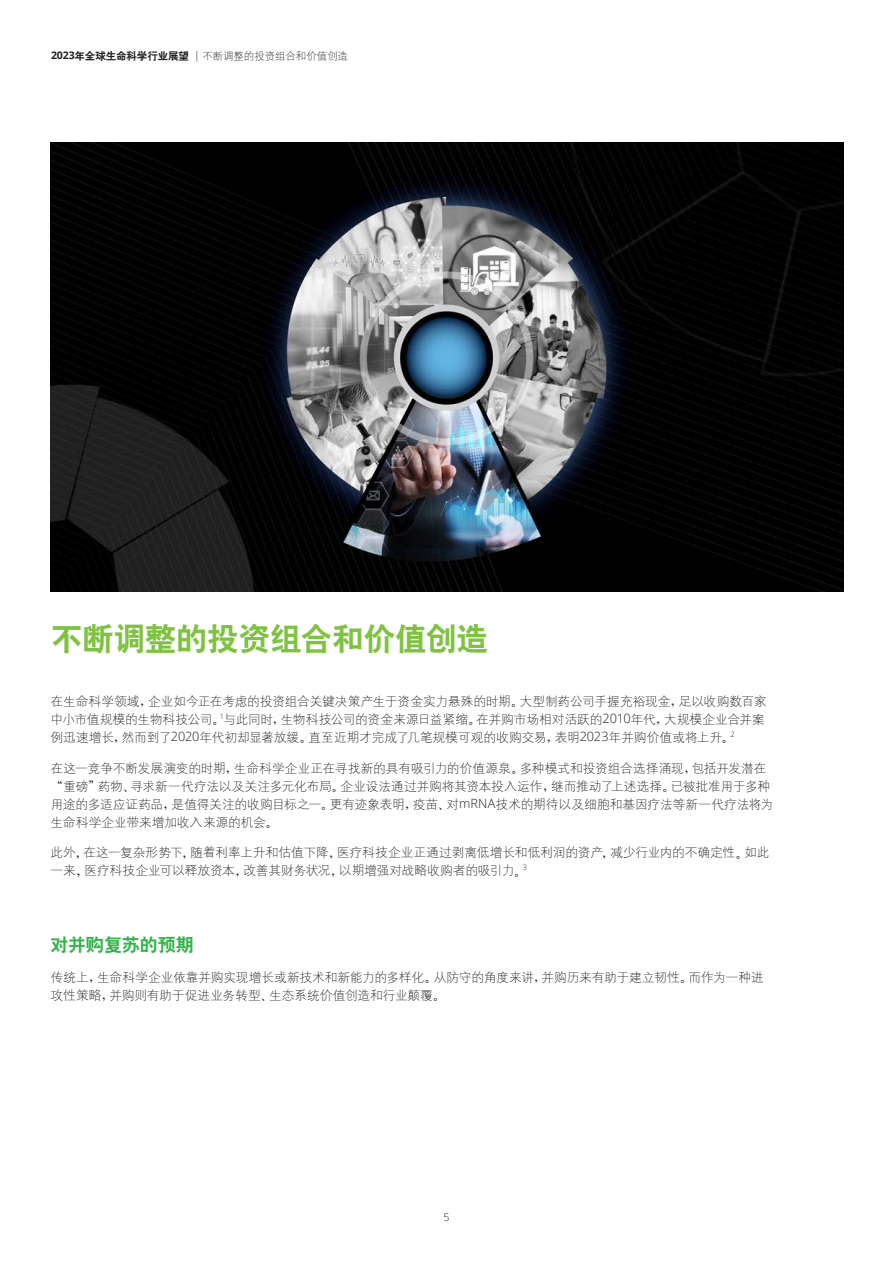
<style>
.page{position:relative;width:893px;height:1263px;background:#fff}
.page>*{position:absolute;margin:0;border:0;box-sizing:border-box;transform-origin:0 0}
.t1{font:31.5px "H Yb 2 gj";letter-spacing:-.01em;color:#7fc241}
.t2{font:18px "H Yb 2 gj";letter-spacing:-.005em;color:#31b44a}
.t3{font:12.75px/18px "H Yg 1 gj";letter-spacing:-.01em;color:#231f20}
.t4{font:10.5px "H Yg 1 gj";letter-spacing:-.01em;color:#231f20}
.t5{font:300 10.5px "Open Sans";color:#231f20}
.s1{font-family:"Open Sans";font-weight:700}
.s2{font-family:"H Yb 2 gj"}
.s3{font-family:"Open Sans";font-weight:300}
.s4{font-family:"H Ya 6 gj"}
</style>
<div class="page">
<img style="left:50px;top:142px;width:793px;height:449px">
<p class="t4" style="left:51px;top:51px;width:298px"><span class="s1">2023</span><span class="s2">年全球生命科学行业展望</span> <span class="s3">|</span> 不断调整的投资组合和价值创造</p>
<h1 class="t1" style="left:51px;top:623px;width:438px">不断调整的投资组合和价值创造</h1>
<p class="t3" style="left:50px;top:692px;width:718px">在生命科学领域<span class="s4">，</span>企业如今正在考虑的投资组合关键决策产生于资金实力悬殊的时期<span class="s4">。</span>大型制药公司手握充裕现金<span class="s4">，</span>足以收购数百家中小市值规模的生物科技公司<span class="s4">。</span><sup>1</sup>与此同时<span class="s4">，</span>生物科技公司的资金来源日益紧缩<span class="s4">。</span>在并购市场相对活跃的<span class="s3">2010</span>年代<span class="s4">，</span>大规模企业合并案例迅速增长<span class="s4">，</span>然而到了<span class="s3">2020</span>年代初却显著放缓<span class="s4">。</span>直至近期才完成了几笔规模可观的收购交易<span class="s4">，</span>表明<span class="s3">2023</span>年并购价值或将上升<span class="s4">。</span><sup>2</sup></p>
<p class="t3" style="left:50px;top:759px;width:725px">在这一竞争不断发展演变的时期<span class="s4">，</span>生命科学企业正在寻找新的具有吸引力的价值源泉<span class="s4">。</span>多种模式和投资组合选择涌现<span class="s4">，</span>包括开发潜在<span class="s4">“</span>重磅<span class="s4">”</span>药物<span class="s4">、</span>寻求新一代疗法以及关注多元化布局<span class="s4">。</span>企业设法通过并购将其资本投入运作<span class="s4">，</span>继而推动了上述选择<span class="s4">。</span>已被批准用于多种用途的多适应证药品<span class="s4">，</span>是值得关注的收购目标之一<span class="s4">。</span>更有迹象表明<span class="s4">，</span>疫苗<span class="s4">、</span>对<span class="s3">mRNA</span>技术的期待以及细胞和基因疗法等新一代疗法将为生命科学企业带来增加收入来源的机会<span class="s4">。</span></p>
<p class="t3" style="left:50px;top:843px;width:721px">此外<span class="s4">，</span>在这一复杂形势下<span class="s4">，</span>随着利率上升和估值下降<span class="s4">，</span>医疗科技企业正通过剥离低增长和低利润的资产<span class="s4">，</span>减少行业内的不确定性<span class="s4">。</span>如此一来<span class="s4">，</span>医疗科技企业可以释放资本<span class="s4">，</span>改善其财务状况<span class="s4">，</span>以期增强对战略收购者的吸引力<span class="s4">。</span><sup>3</sup></p>
<h2 class="t2" style="left:50px;top:936px;width:145px">对并购复苏的预期</h2>
<p class="t3" style="left:50px;top:968px;width:715px">传统上<span class="s4">，</span>生命科学企业依靠并购实现增长或新技术和新能力的多样化<span class="s4">。</span>从防守的角度来讲<span class="s4">，</span>并购历来有助于建立韧性<span class="s4">。</span>而作为一种进攻性策略<span class="s4">，</span>并购则有助于促进业务转型<span class="s4">、</span>生态系统价值创造和行业颠覆<span class="s4">。</span></p>
<p class="t5" style="left:443px;top:1210px;width:7px">5</p>
</div>
